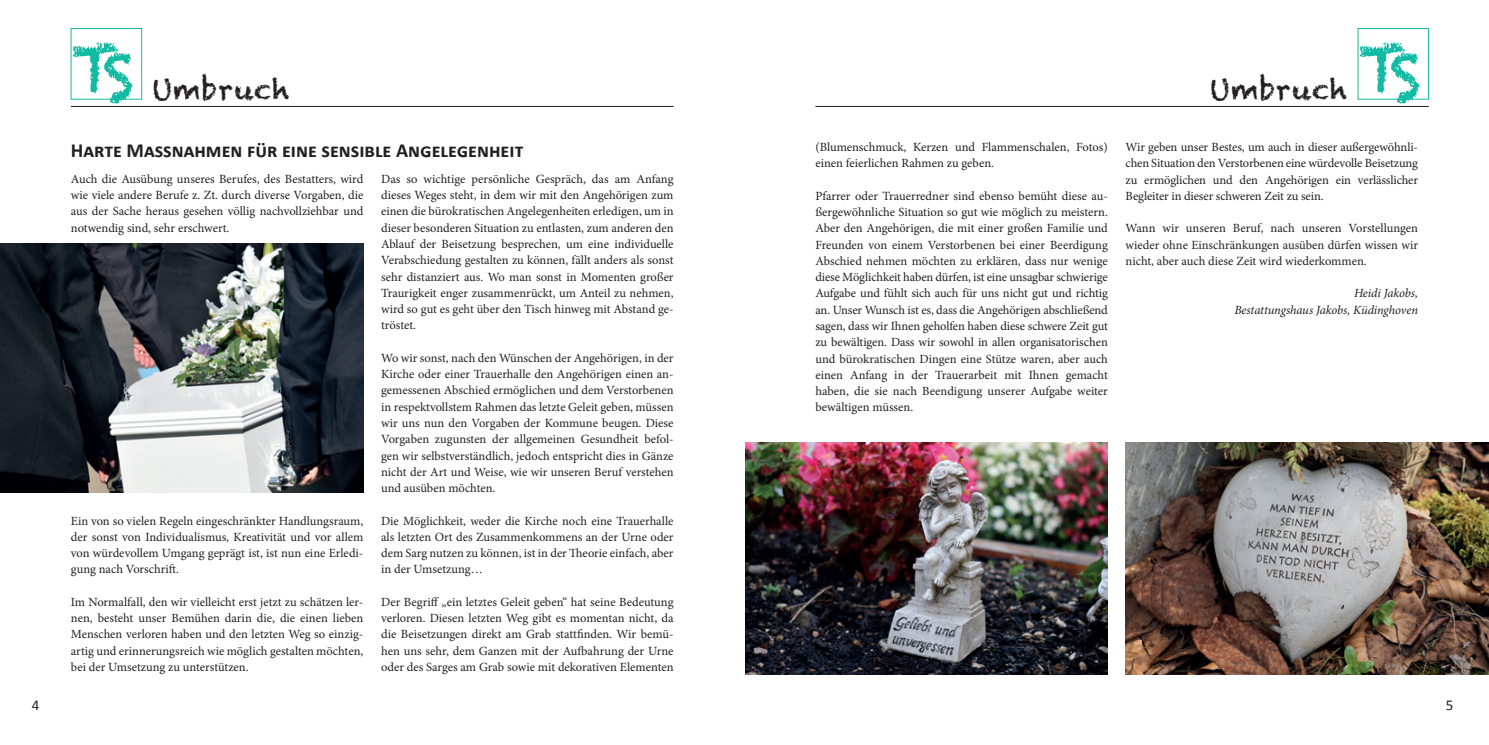
<style>
.page{position:relative;width:1489px;height:745px;background:#fff}
.page>*{position:absolute;margin:0;border:0;box-sizing:border-box;transform-origin:0 0}
.t1{font:62.5px "Chalkduster";color:#11baa3}
.t2{font:27.5px "Chalkduster";letter-spacing:.03em;color:#231f20}
.t3{font:700 20px "Calibri";color:#231f20}
.t4{font:15px "Calibri";color:#231f20}
.t5{font:12.5px/16.2px "Minion Pro";color:#231f20;text-align:justify}
.t6{font:italic 12.5px/16.2px "Minion Pro";letter-spacing:-.01em;color:#231f20;text-align:right}
</style>
<div class="page">
<hr style="left:71px;top:106px;width:602px;height:1px;background:#231f20">
<div style="left:71px;top:28px;width:71px;height:71px;border:1px solid #11baa3"></div>
<hr style="left:815px;top:106px;width:613px;height:1px;background:#231f20">
<img style="left:1125px;top:442px;width:363px;height:231px">
<img style="left:0;top:244px;width:363px;height:248px">
<img style="left:746px;top:442px;width:361px;height:231px">
<h1 class="t1" style="left:71px;top:36px;width:64px">TS</h1>
<h2 class="t2" style="left:152px;top:74px;width:138px">Umbruch</h2>
<h2 class="t2" style="left:1210px;top:74px;width:138px">Umbruch</h2>
<h1 class="t1" style="left:1357px;top:36px;width:64px">TS</h1>
<h3 class="t3" style="left:71px;top:137px;width:454px">Harte Massnahmen für eine sensible Angelegenheit</h3>
<p class="t5" style="left:71px;top:171px;width:294px">Auch die Ausübung unseres Berufes, des Bestatters, wird wie viele andere Berufe z. Zt. durch diverse Vorgaben, die aus der Sache heraus gesehen völlig nachvollziehbar und notwendig sind, sehr erschwert.</p>
<p class="t5" style="left:71px;top:512px;width:294px">Ein von so vielen Regeln eingeschränkter Handlungsraum, der sonst von Individualismus, Kreativität und vor allem von würdevollem Umgang geprägt ist, ist nun eine Erledi&shy;gung nach Vorschrift.</p>
<p class="t5" style="left:71px;top:593px;width:294px">Im Normalfall, den wir vielleicht erst jetzt zu schätzen ler&shy;nen, besteht unser Bemühen darin die, die einen lieben Menschen verloren haben und den letzten Weg so einzig&shy;artig und erinnerungsreich wie möglich gestalten möchten, bei der Umsetzung zu unterstützen.</p>
<p class="t5" style="left:381px;top:171px;width:294px">Das so wichtige persönliche Gespräch, das am Anfang dieses Weges steht, in dem wir mit den Angehörigen zum einen die bürokratischen Angelegenheiten erledigen, um in dieser besonderen Situation zu entlasten, zum anderen den Ablauf der Beisetzung besprechen, um eine individuelle Verabschiedung gestalten zu können, fällt anders als sonst sehr distanziert aus. Wo man sonst in Momenten großer Traurigkeit enger zusammenrückt, um Anteil zu nehmen, wird so gut es geht über den Tisch hinweg mit Abstand ge&shy;tröstet.</p>
<p class="t5" style="left:381px;top:349px;width:294px">Wo wir sonst, nach den Wünschen der Angehörigen, in der Kirche oder einer Trauerhalle den Angehörigen einen an&shy;gemessenen Abschied ermöglichen und dem Verstorbenen in respektvollstem Rahmen das letzte Geleit geben, müssen wir uns nun den Vorgaben der Kommune beugen. Diese Vorgaben zugunsten der allgemeinen Gesundheit befol&shy;gen wir selbstverständlich, jedoch entspricht dies in Gänze nicht der Art und Weise, wie wir unseren Beruf verstehen und ausüben möchten.</p>
<p class="t5" style="left:381px;top:512px;width:294px">Die Möglichkeit, weder die Kirche noch eine Trauerhalle als letzten Ort des Zusammenkommens an der Urne oder dem Sarg nutzen zu können, ist in der Theorie einfach, aber in der Umsetzung…</p>
<p class="t5" style="left:381px;top:593px;width:294px">Der Begriff „ein letztes Geleit geben“ hat seine Bedeutung verloren. Diesen letzten Weg gibt es momentan nicht, da die Beisetzungen direkt am Grab stattfinden. Wir bemü&shy;hen uns sehr, dem Ganzen mit der Aufbahrung der Urne oder des Sarges am Grab sowie mit dekorativen Elementen</p>
<p class="t5" style="left:815px;top:139px;width:294px">(Blumenschmuck, Kerzen und Flammenschalen, Fotos) einen feierlichen Rahmen zu geben.</p>
<p class="t5" style="left:815px;top:188px;width:294px">Pfarrer oder Trauerredner sind ebenso bemüht diese au&shy;ßergewöhnliche Situation so gut wie möglich zu meistern.<br>Aber den Angehörigen, die mit einer großen Familie und Freunden von einem Verstorbenen bei einer Beerdigung Abschied nehmen möchten zu erklären, dass nur wenige diese Möglichkeit haben dürfen, ist eine unsagbar schwierige Aufgabe und fühlt sich auch für uns nicht gut und richtig an. Unser Wunsch ist es, dass die Angehörigen abschließend sagen, dass wir Ihnen geholfen haben diese schwere Zeit gut zu bewältigen. Dass wir sowohl in allen organisatorischen und bürokratischen Dingen eine Stütze waren, aber auch einen Anfang in der Trauerarbeit mit Ihnen gemacht haben, die sie nach Beendigung unserer Aufgabe weiter bewältigen müssen.</p>
<p class="t5" style="left:1125px;top:139px;width:294px">Wir geben unser Bestes, um auch in dieser außergewöhnli&shy;chen Situation den Verstorbenen eine würdevolle Beisetzung zu ermöglichen und den Angehörigen ein verlässlicher Begleiter in dieser schweren Zeit zu sein.</p>
<p class="t5" style="left:1125px;top:220px;width:294px">Wann wir unseren Beruf, nach unseren Vorstellungen wieder ohne Einschränkungen ausüben dürfen wissen wir nicht, aber auch diese Zeit wird wiederkommen.</p>
<p class="t6" style="left:1234px;top:285px;width:185px">Heidi Jakobs,<br>Bestattungshaus Jakobs, Küdinghoven</p>
<p class="t4" style="left:32px;top:695px;width:9px">4</p>
<p class="t4" style="left:1445px;top:695px;width:9px">5</p>
</div>
